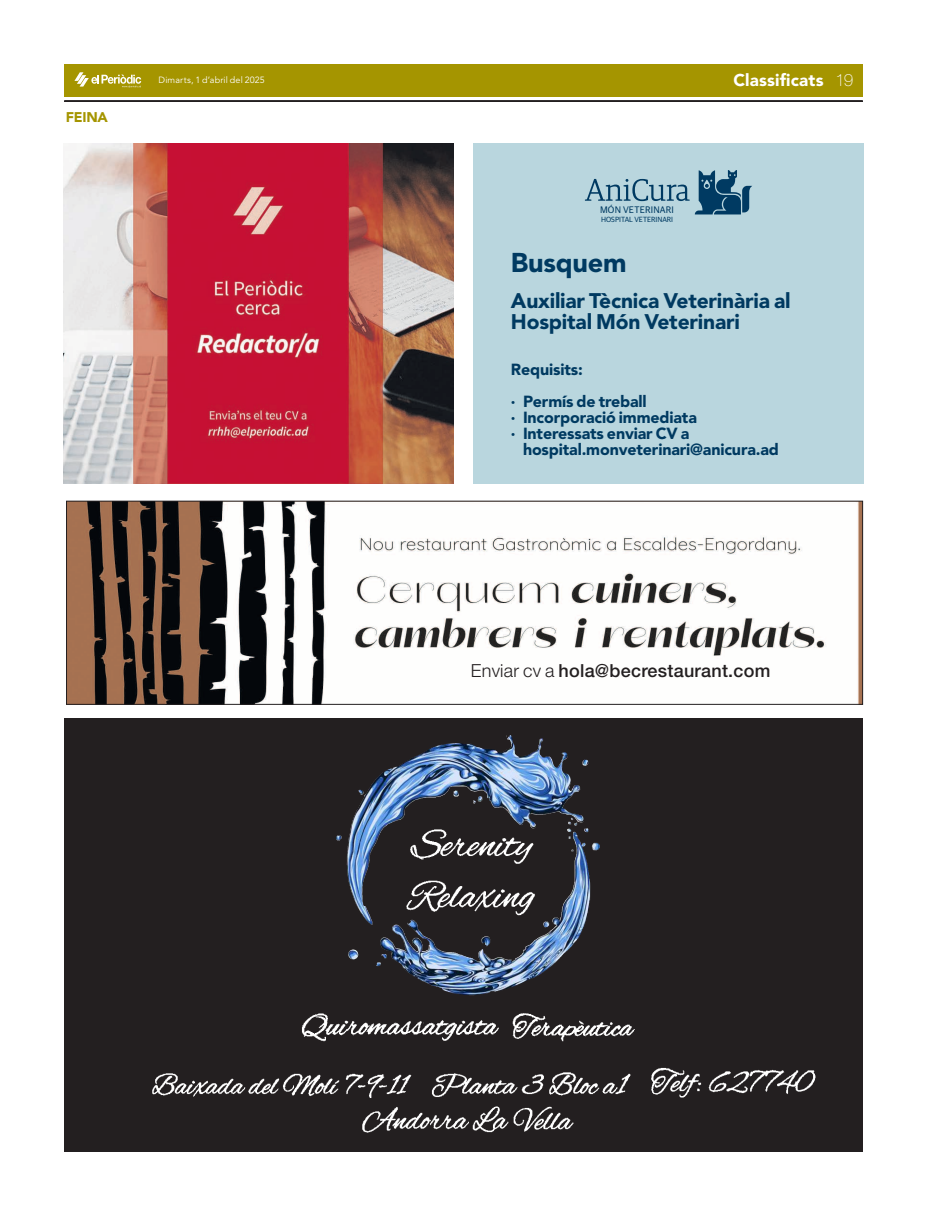
<style>
.page{position:relative;width:927px;height:1220px;background:#fff}
.page>*{position:absolute;margin:0;border:0;box-sizing:border-box;transform-origin:0 0}
.t1{font:900 27px "Avenir LT Std";letter-spacing:-.01em;color:#003a61}
.t2{font:900 21px/21px "Avenir LT Std";letter-spacing:-.01em;color:#003a61}
.t3{font:500 18px "Helvetica Neue LT Std";letter-spacing:.015em;color:#231f20}
.t4{font:900 17px "Avenir LT Std";letter-spacing:.01em;color:#fff}
.t5{font:900 16px/32px "Avenir LT Std";letter-spacing:-.01em;color:#003a61}
.t6{font:900 14px "Avenir LT Std";letter-spacing:-.015em;color:#a59500}
.t7{font:9.5px "Guardian Sans";letter-spacing:.02em;color:#003a62}
.t8{font:9px "Avenir LT Std";letter-spacing:.015em;color:#fff}
.t9{font:7.5px "Guardian Sans";color:#003a62}
.s1{font-family:"Helvetica Neue LT Std";font-weight:100}
.s2{font-weight:300}
</style>
<div class="page">
<div style="left:64px;top:64px;width:798px;height:32px;background:#a59500"></div>
<svg style="left:74px;top:72px;width:67px;height:16px"></svg>
<hr style="left:64px;top:101px;width:798px;height:1px;background:#231f20">
<img style="left:68px;top:503px;width:793px;height:200px">
<div style="left:66px;top:501px;width:797px;height:204px;border:1px solid #231f20"></div>
<img style="left:63px;top:143px;width:390px;height:341px">
<div style="left:64px;top:718px;width:798px;height:433px;background:#231f20"></div>
<img style="left:336px;top:797px;width:264px;height:133px">
<img style="left:152px;top:1067px;width:664px;height:31px">
<img style="left:362px;top:1106px;width:212px;height:27px">
<img style="left:406px;top:735px;width:106px;height:27px">
<img style="left:301px;top:936px;width:334px;height:106px">
<div style="left:473px;top:143px;width:391px;height:341px;background:#b9d6de"></div>
<svg style="left:585px;top:179px;width:104px;height:22px"></svg>
<svg style="left:695px;top:170px;width:57px;height:44px"></svg>
<p class="t6" style="left:66px;top:109px;width:44px">FEINA</p>
<p class="t8" style="left:158px;top:75px;width:108px">Dimarts, 1 d’abril del 2025</p>
<p class="t4" style="left:733px;top:70px;width:121px">Classificats <span class="s1">19</span></p>
<p class="t7" style="left:600px;top:203px;width:75px">MÓN VETERINARI</p>
<p class="t9" style="left:601px;top:214px;width:74px">HOSPITAL VETERINARI</p>
<h1 class="t1" style="left:511px;top:246px;width:117px">Busquem</h1>
<h2 class="t2" style="left:511px;top:290px;width:281px">Auxiliar Tècnica Veterinària al<br>Hospital Món Veterinari</h2>
<p class="t5" style="left:511px;top:353px;width:137px">Requisits:<br>· Permís de treball</p>
<p class="t5" style="left:511px;top:401px;width:187px">· Incorporació immediata</p>
<p class="t5" style="left:511px;top:417px;width:180px">· Interessats enviar CV a</p>
<p class="t5" style="left:523px;top:433px;width:257px">hospital.monveterinari@anicura.ad</p>
<p class="t3" style="left:471px;top:660px;width:301px"><span class="s2">Enviar cv a</span> hola@becrestaurant.com</p>
</div>
